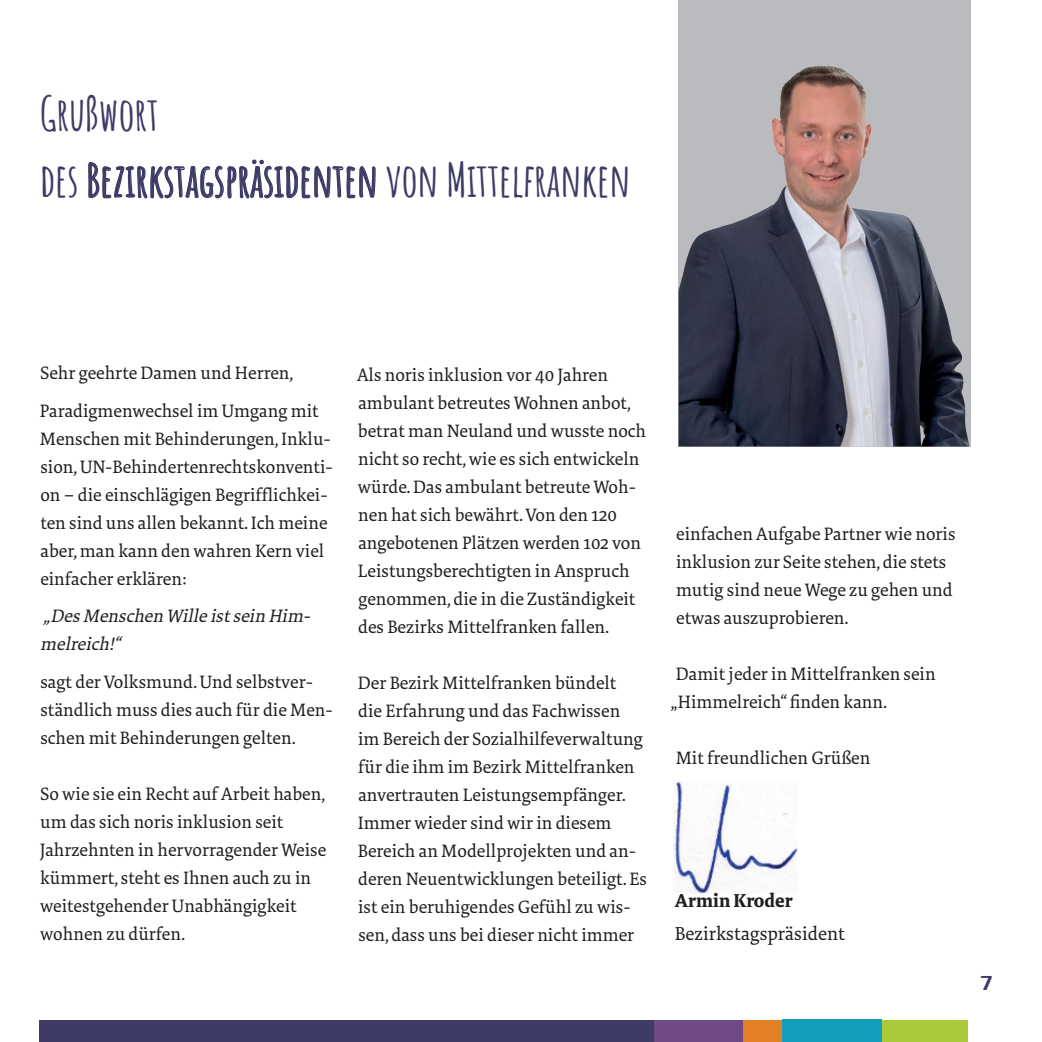
<style>
.page{position:relative;width:1042px;height:1042px;background:#fff}
.page>*{position:absolute;margin:0;border:0;box-sizing:border-box;transform-origin:0 0}
.t1{font:700 45.5px/66.5px "Amatic SC";letter-spacing:-.01em;color:#3e3b66}
.t2{font:700 21px "Aeonis LT Pro";color:#3e3c67}
.t3{font:19.25px "Tundra OT";color:#231f20}
.t4{font:700 19.25px "Tundra OT";color:#231f20}
.t5{font:18.38px/28px "Tundra OT";color:#231f20}
.t6{font:italic 18.38px/28px "Tundra OT";color:#231f20}
</style>
<div class="page">
<div style="left:594px;top:1020px;width:149px;height:22px;background:#704a86"></div>
<div style="left:743px;top:1020px;width:50px;height:22px;background:#e38026"></div>
<div style="left:841px;top:1020px;width:126px;height:22px;background:#abca3b"></div>
<div style="left:40px;top:1020px;width:614px;height:22px;background:#3e3b66"></div>
<div style="left:782px;top:1019px;width:99px;height:23px;background:#129fbe"></div>
<img style="left:673px;top:782px;width:124px;height:111px">
<div style="left:678px;top:0;width:293px;height:446px;background:#babbbe"></div>
<img style="left:678px;top:65px;width:291px;height:381px">
<h1 class="t1" style="left:40px;top:77px;width:593px">Grußwort<br>des Bezirkstagspräsidenten von Mittelfranken</h1>
<p class="t5" style="left:40px;top:354px;width:280px;line-height:38px">Sehr geehrte Damen und Herren,<br>Paradigmenwechsel im Umgang mit</p>
<p class="t5" style="left:40px;top:425px;width:294px">Menschen mit Behinderungen, Inklu&shy;sion, UN-Behindertenrechtskonventi&shy;on – die einschlägigen Begrifflichkei&shy;ten sind uns allen bekannt. Ich meine aber, man kann den wahren Kern viel einfacher erklären:</p>
<p class="t6" style="left:40px;top:603px;width:276px">„DesMenschen Wille istsein Him&shy;melreich!“</p>
<p class="t5" style="left:40px;top:669px;width:294px">sagt der Volksmund. Und selbstver&shy;ständlich muss dies auch für die Men&shy;schen mit Behinderungen gelten.</p>
<p class="t5" style="left:40px;top:781px;width:288px">So wie sie ein Recht auf Arbeit haben, um das sich noris inklusion seit<br>Jahrzehnten in hervorragender Weise kümmert, steht es Ihnen auch zu in weitestgehender Unabhängigkeit wohnen zu dürfen.</p>
<p class="t5" style="left:357px;top:362px;width:291px">Als noris inklusion vor 40 Jahren ambulant betreutes Wohnen anbot, betrat man Neuland und wusste noch nicht so recht, wie es sich entwickeln würde. Das ambulant betreute Woh&shy;nen hat sich bewährt. Von den 120 angebotenen Plätzen werden 102 von Leistungsberechtigten in Anspruch genommen, die in die Zuständigkeit des Bezirks Mittelfranken fallen.</p>
<p class="t5" style="left:358px;top:670px;width:291px">Der Bezirk Mittelfranken bündelt<br>die Erfahrung und das Fachwissen<br>im Bereich der Sozialhilfeverwaltung für die ihm im Bezirk Mittelfranken anvertrauten Leistungsempfänger.<br>Immer wieder sind wir in diesem Bereich an Modellprojekten und an&shy;deren Neuentwicklungen beteiligt. Es ist ein beruhigendes Gefühl zu wis&shy;sen, dass uns bei dieser nicht immer</p>
<p class="t5" style="left:676px;top:520px;width:281px">einfachen Aufgabe Partner wie noris inklusion zur Seite stehen, die stets mutig sind neue Wege zu gehen und etwas auszuprobieren.</p>
<p class="t5" style="left:670px;top:660px;width:267px">Damit jeder in Mittelfranken sein „Himmelreich“ finden kann.</p>
<p class="t5" style="left:676px;top:744px;width:196px">Mit freundlichen Grüßen</p>
<p class="t4" style="left:675px;top:889px;width:119px">Armin Kroder</p>
<p class="t3" style="left:675px;top:923px;width:172px">Bezirkstagspräsident</p>
<p class="t2" style="left:980px;top:971px;width:15px">7</p>
</div>
